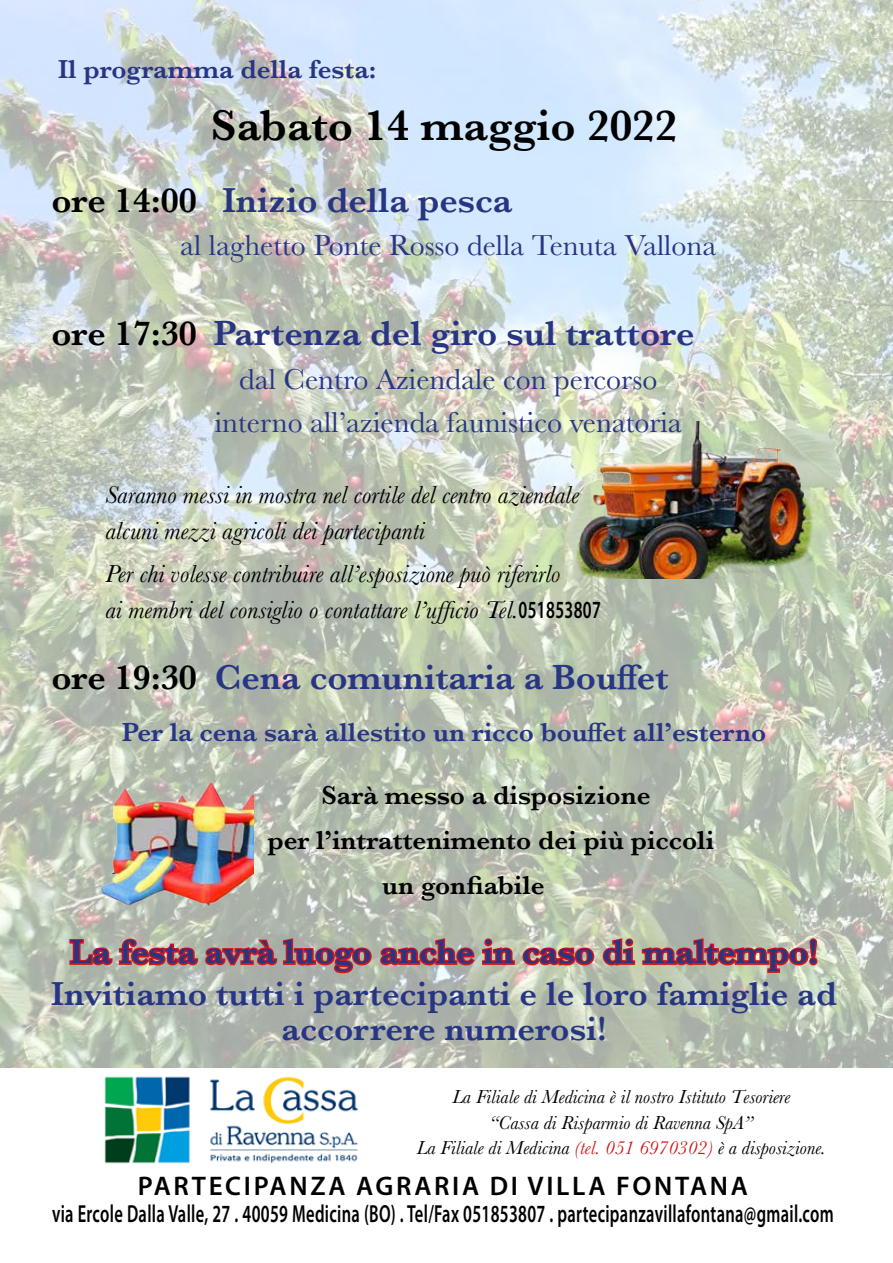
<style>
.page{position:relative;width:893px;height:1263px;background:#fff}
.page>*{position:absolute;margin:0;border:0;box-sizing:border-box;transform-origin:0 0}
.t1{font:600 45px "Baskerville";color:#000}
.t2{font:600 36px "Baskerville";color:#283583}
.t3{font:600 34.5px/42px "Baskerville";color:#283583;text-align:center}
.t4{font:30px/43.5px "Baskerville";color:#283583;text-align:center}
.t5{font:600 27px "Baskerville";color:#283583}
.t6{font:600 27px "Baskerville";color:#000}
.t7{font:600 27px "Myriad Pro";letter-spacing:.1em;color:#000}
.t8{font:italic 25.5px/36px "Baskerville";color:#000}
.t9{font:600 24.75px "Myriad Pro";letter-spacing:.02em;color:#000;scale:.67 1}
.t10{font:italic 19.5px/25.5px "Baskerville";color:#000;text-align:center}
.s1{color:#000}
.s2{font-family:"Myriad Pro";font-weight:600;font-style:normal;font-size:24.75px}
.s3{color:#cd171a}
</style>
<div class="page">
<img style="left:0;top:0;width:893px;height:1067px">
<svg style="left:68px;top:936px;width:752px;height:39px;background:#be887e"></svg>
<img style="left:553px;top:422px;width:274px;height:157px">
<img style="left:101px;top:761px;width:152px;height:162px">
<img style="left:104px;top:1076px;width:254px;height:88px">
<p class="t5" style="left:58px;top:51px;width:320px">Il programma della festa:</p>
<h1 class="t1" style="left:211px;top:94px;width:468px">Sabato 14 maggio 2022</h1>
<h2 class="t2" style="left:51px;top:175px;width:462px"><span class="s1">ore 14:00</span> Inizio della pesca</h2>
<p class="t4" style="left:180px;top:224px;width:538px">al laghetto Ponte Rosso della Tenuta Vallona</p>
<h2 class="t2" style="left:51px;top:308px;width:645px"><span class="s1">ore 17:30</span> Partenza del giro sul trattore</h2>
<p class="t4" style="left:215px;top:358px;width:469px">dal Centro Aziendale con percorso interno all’azienda faunistico venatoria</p>
<p class="t8" style="left:105px;top:477px;width:475px">Saranno messi in mostra nel cortile del centro aziendale alcuni mezzi agricoli dei partecipanti</p>
<p class="t8" style="left:105px;top:556px;width:497px">Per chi volesse contribuire all’esposizione può riferirlo<br>ai membri del consiglio o contattare l’ufficio Tel.<span class="s2">051853807</span></p>
<h2 class="t2" style="left:51px;top:652px;width:619px"><span class="s1">ore 19:30</span> Cena comunitaria a Bouffet</h2>
<p class="t5" style="left:122px;top:714px;width:646px">Per la cena sarà allestito un ricco bouffet all’esterno</p>
<p class="t6" style="left:321px;top:777px;width:331px">Sarà messo a disposizione</p>
<p class="t6" style="left:267px;top:822px;width:448px">per l’intrattenimento dei più piccoli</p>
<p class="t6" style="left:382px;top:867px;width:164px">un gonfiabile</p>
<h3 class="t3" style="left:51px;top:931px;width:787px">La festa avrà luogo anche in caso di maltempo!<br>Invitiamo tutti i partecipanti e le loro famiglie ad</h3>
<h3 class="t3" style="left:281px;top:1007px;width:327px">accorrere numerosi!</h3>
<p class="t10" style="left:417px;top:1084px;width:410px">La Filiale di Medicina è il nostro Istituto Tesoriere<br>“Cassa di Risparmio di Ravenna SpA”<br>La Filiale di Medicina <span class="s3">(tel. 051 6970302)</span> è a disposizione.</p>
<p class="t7" style="left:138px;top:1168px;width:612px">PARTECIPANZA AGRARIA DI VILLA FONTANA</p>
<p class="t9" style="left:52px;top:1197px;width:1168px">via Ercole Dalla Valle, 27 . 40059 Medicina (BO) . Tel/Fax 051853807 . partecipanzavillafontana@gmail.com</p>
</div>
